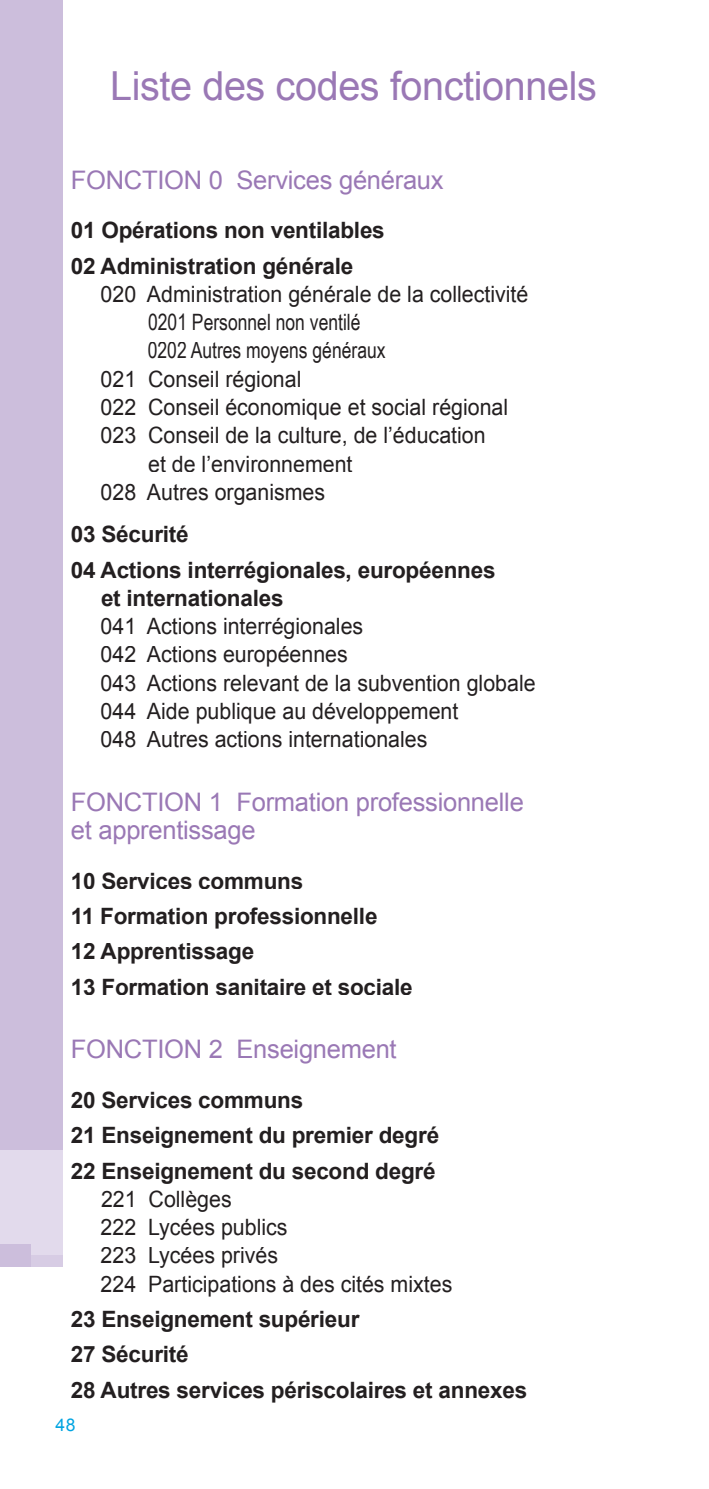
<style>
.page{position:relative;width:709px;height:1489px;background:#fff}
.page>*{position:absolute;margin:0;border:0;box-sizing:border-box;transform-origin:0 0}
.t1{font:40px "Arial";letter-spacing:-.01em;color:#9a78b5}
.t2{font:25.5px/28.2px "Arial";letter-spacing:-.01em;color:#9a78b5}
.t3{font:22.5px/28.2px "Arial";color:#231f20;scale:.95 1}
.t4{font:700 22.5px/35.2px "Arial";letter-spacing:-.01em;color:#231f20}
.t5{font:22.5px/28.2px "Arial Narrow";color:#231f20;scale:.95 1}
.t6{font:17.5px "Arial";color:#00a4e1}
</style>
<div class="page">
<div style="left:0;top:1046px;width:63px;height:220px;background:#e2daec"></div>
<div style="left:0;top:0;width:63px;height:1150px;background:#ccbedc"></div>
<div style="left:1px;top:1255px;width:62px;height:11px;background:#d7cce4"></div>
<div style="left:0;top:1243px;width:31px;height:23px;background:#ccbedc"></div>
<h1 class="t1" style="left:110px;top:64px;width:488px">Liste des codes fonctionnels</h1>
<p class="t2" style="left:71px;top:166px;width:374px">FONCTION 0 Services généraux</p>
<p class="t4" style="left:71px;top:213px;width:315px">01 Opérations non ventilables<br>02 Administration générale</p>
<p class="t3" style="left:101px;top:280px;width:452px">020 Administration générale de la collectivité</p>
<p class="t5" style="left:148px;top:308px;width:252px">0201 Personnel non ventilé<br>0202 Autres moyens généraux</p>
<p class="t3" style="left:101px;top:364px;width:213px">021 Conseil régional</p>
<p class="t3" style="left:101px;top:393px;width:430px">022 Conseil économique et social régional</p>
<p class="t3" style="left:101px;top:421px;width:407px">023 Conseil de la culture, de l’éducation</p>
<p class="t3" style="left:148px;top:449px;width:217px">et de l’environnement</p>
<p class="t3" style="left:101px;top:477px;width:238px">028 Autres organismes</p>
<p class="t4" style="left:71px;top:516px;width:426px">03 Sécurité<br>04 Actions interrégionales, européennes</p>
<p class="t4" style="left:101px;top:580px;width:184px">et internationales</p>
<p class="t3" style="left:101px;top:612px;width:459px">041 Actions interrégionales<br>042 Actions européennes<br>043 Actions relevant de la subvention globale 044 Aide publique au développement<br>048 Autres actions internationales</p>
<p class="t2" style="left:71px;top:787px;width:454px">FONCTION 1 Formation professionnelle et apprentissage</p>
<p class="t4" style="left:71px;top:863px;width:343px">10 Services communs<br>11 Formation professionnelle<br>12 Apprentissage<br>13 Formation sanitaire et sociale</p>
<p class="t2" style="left:71px;top:1035px;width:327px">FONCTION 2 Enseignement</p>
<p class="t4" style="left:71px;top:1082px;width:370px">20 Services communs<br>21 Enseignement du premier degré<br>22 Enseignement du second degré</p>
<p class="t3" style="left:101px;top:1184px;width:372px">221 Collèges<br>222 Lycées publics<br>223 Lycées privés<br>224 Participations à des cités mixtes</p>
<p class="t4" style="left:71px;top:1301px;width:458px">23 Enseignement supérieur<br>27 Sécurité<br>28 Autres services périscolaires et annexes</p>
<p class="t6" style="left:55px;top:1414px;width:22px">48</p>
</div>
